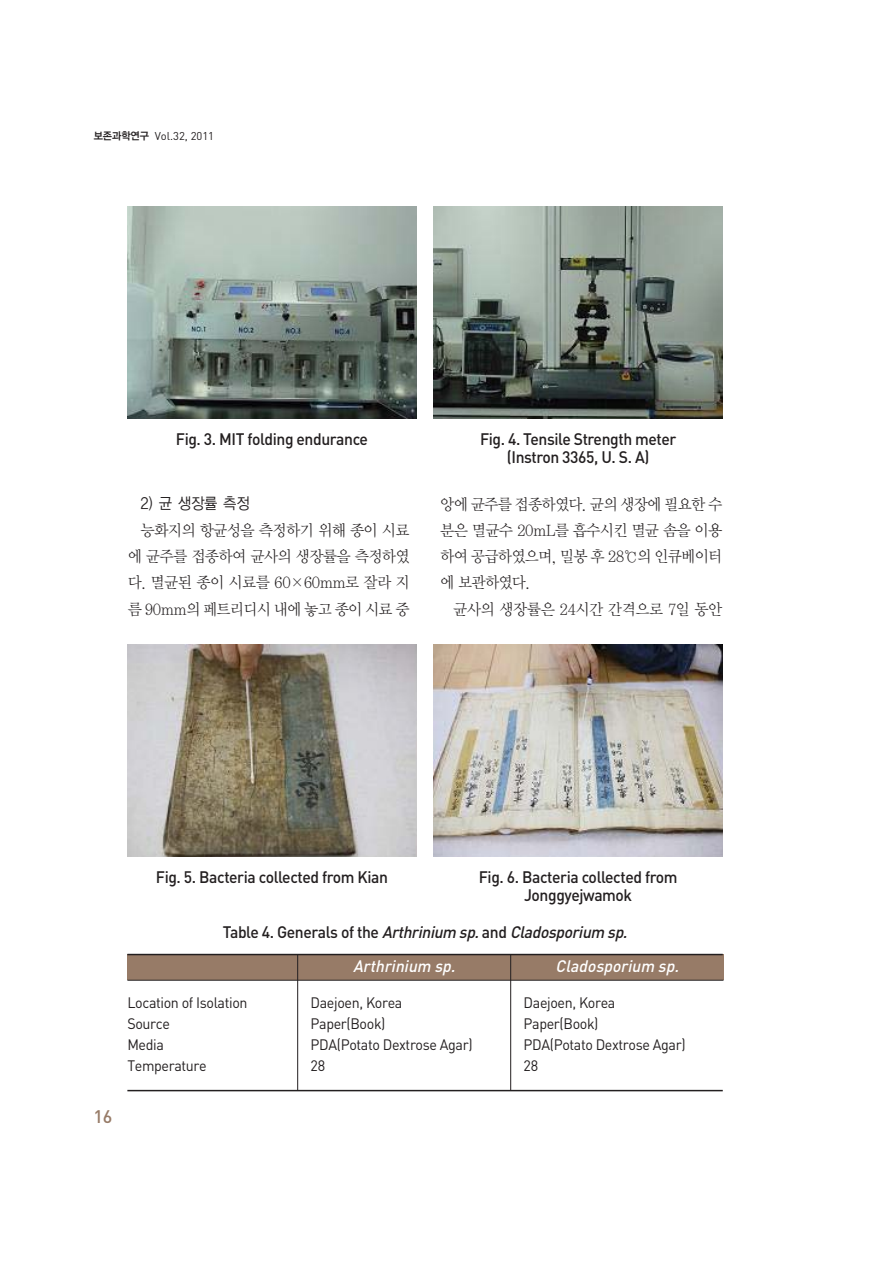
<style>
.page{position:relative;width:893px;height:1263px;background:#fff}
.page>*{position:absolute;margin:0;border:0;box-sizing:border-box;transform-origin:0 0}
.t1{font:500 18px "DIN";color:#977b67}
.t2{font:500 16.5px/18px "DIN";letter-spacing:-.025em;color:#231f20;text-align:center;scale:.95 1}
.t3{font:italic 500 16.5px/34.2px "DIN";color:#231f20;scale:.95 1}
.t4{font:italic 500 16.5px "DIN";color:#fff;scale:.95 1}
.t5{font:15.75px "Y Mj O12 KS Cms UHC H";letter-spacing:-.1em;color:#231f20;scale:.95 1}
.t6{font:15.75px "Y Mj O12 KS Cms UHC H";letter-spacing:-.08em;color:#231f20;scale:.95 1}
.t7{font:15.75px "YGO12 KS Cms UHC H";color:#231f20;scale:.9 1}
.t8{font:15px/21px "DIN";letter-spacing:-.025em;color:#231f20;scale:.95 1}
.t9{font:11.25px "DIN";color:#231f20}
.s1{font-family:"YGO14 KS Cms UHC H";font-size:10.5px}
.s2{font-style:normal}
.s3{color:#fff}
</style>
<div class="page">
<img style="left:127px;top:206px;width:290px;height:213px">
<img style="left:434px;top:206px;width:289px;height:213px">
<img style="left:127px;top:644px;width:290px;height:213px">
<img style="left:434px;top:644px;width:289px;height:213px">
<div style="left:127px;top:955px;width:384px;height:25px;background:#977b67"></div>
<div style="left:511px;top:955px;width:212px;height:25px;background:#977b67"></div>
<hr style="left:297px;top:955px;width:1px;height:136px;background:#231f20">
<hr style="left:510px;top:955px;width:1px;height:136px;background:#231f20">
<hr style="left:127px;top:980px;width:596px;height:1px;background:#231f20">
<hr style="left:127px;top:954px;width:596px;height:1px;background:#231f20">
<hr style="left:127px;top:1090px;width:596px;height:1px;background:#231f20">
<p class="t9" style="left:93px;top:132px;width:122px"><span class="s1">보존과학연구</span> Vol.32, 2011</p>
<p class="t2" style="left:176px;top:432px;width:204px">Fig. 3. MIT folding endurance</p>
<p class="t2" style="left:480px;top:432px;width:208px">Fig. 4. Tensile Strength meter (Instron 3365, U. S. A)</p>
<p class="t7" style="left:140px;top:496px;width:124px">2) 균 생장률 측정</p>
<p class="t5" style="left:140px;top:523px;width:286px">능화지의 항균성을 측정하기 위해 종이 시료</p>
<p class="t5" style="left:127px;top:549px;width:299px">에 균주를 접종하여 균사의 생장률을 측정하였</p>
<p class="t5" style="left:127px;top:575px;width:299px">다. 멸균된 종이 시료를 60×60mm로 잘라 지</p>
<p class="t5" style="left:127px;top:602px;width:299px">름 90mm의 페트리디시 내에 놓고 종이 시료 중</p>
<p class="t5" style="left:440px;top:497px;width:299px">앙에 균주를 접종하였다. 균의 생장에 필요한 수</p>
<p class="t5" style="left:440px;top:523px;width:299px">분은 멸균수 20mL를 흡수시킨 멸균 솜을 이용</p>
<p class="t5" style="left:440px;top:549px;width:299px">하여 공급하였으며, 밀봉 후 28℃의 인큐베이터</p>
<p class="t5" style="left:440px;top:575px;width:97px">에 보관하였다.</p>
<p class="t6" style="left:453px;top:602px;width:286px">균사의 생장률은 24시간 간격으로 7일 동안</p>
<p class="t2" style="left:156px;top:870px;width:246px">Fig. 5. Bacteria collected from Kian</p>
<p class="t2" style="left:479px;top:870px;width:211px">Fig. 6. Bacteria collected from<br>Jonggyejwamok</p>
<p class="t3" style="left:353px;top:917px;width:293px;text-indent:-130px"><span class="s2">Ta b l e 4 . G e n e ra l s o f t h e</span> Arthrinium sp.<span class="s2">a n d</span> Cladosporium sp.<br><span class="s3">Arthrinium sp.</span></p>
<p class="t4" style="left:556px;top:960px;width:134px">Cladosporium sp.</p>
<p class="t1" style="left:93px;top:1110px;width:21px">16</p>
<p class="t8" style="left:127px;top:994px;width:128px">Location of Isolation<br>Source<br>Media<br>Temperature</p>
<p class="t8" style="left:311px;top:994px;width:172px">Daejoen, Korea<br>Paper(Book)<br>PDA(Potato Dextrose Agar)<br>28</p>
<p class="t8" style="left:524px;top:994px;width:172px">Daejoen, Korea<br>Paper(Book)<br>PDA(Potato Dextrose Agar)<br>28</p>
</div>
